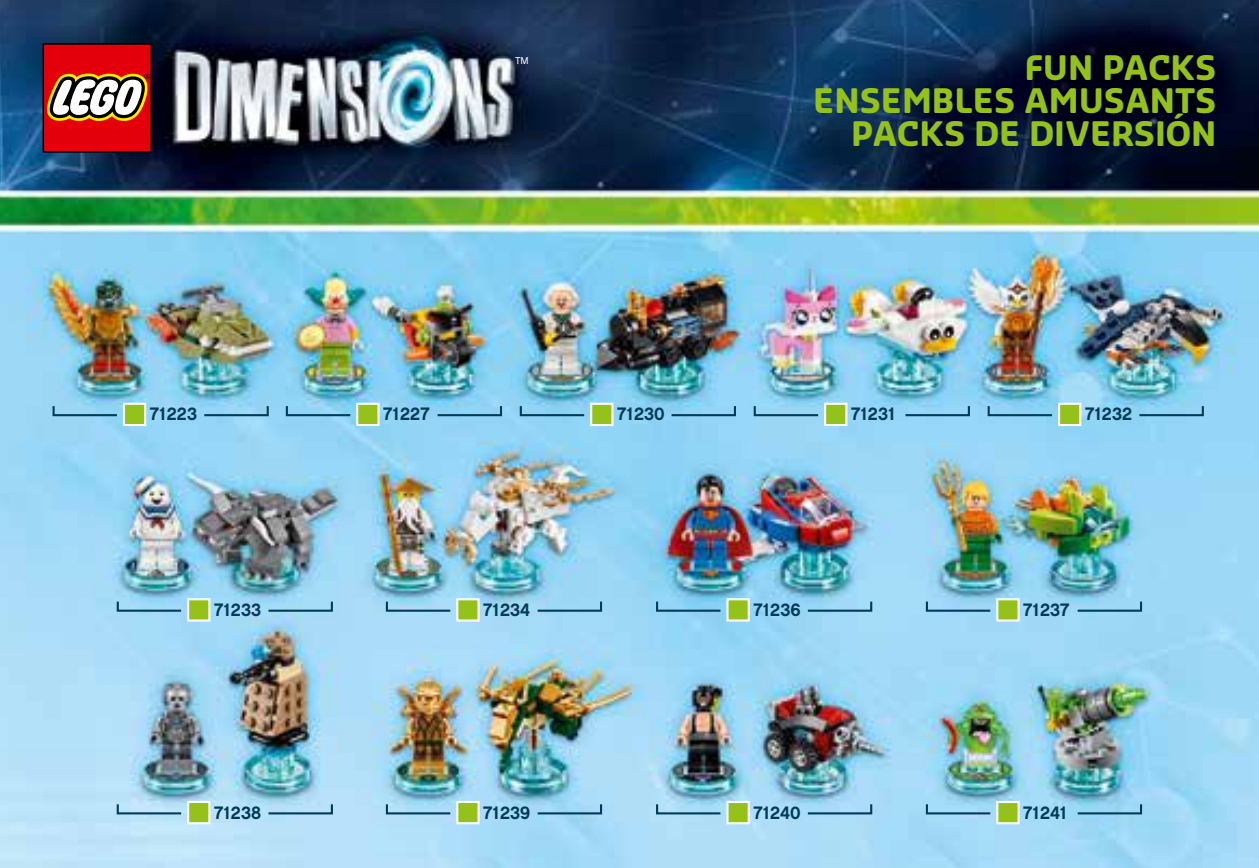
<style>
.page{position:relative;width:1259px;height:868px;background:#fff}
.page>*{position:absolute;margin:0;border:0;box-sizing:border-box;transform-origin:0 0}
.t1{font:700 33px/33px "Sansa Soft Std";color:#94c11a;text-align:right}
.t2{font:700 18px "LEGO Chalet 60";color:#003b57}
.t3{font:9.9px "LEGO Chalet 60";color:#fff}
</style>
<div class="page">
<img style="left:0;top:0;width:1259px;height:867px">
<svg style="left:43px;top:43px;width:109px;height:110px"></svg>
<svg style="left:202px;top:404px;width:68px;height:13px"></svg>
<svg style="left:51px;top:401px;width:96px;height:26px;background:#93cbcb"></svg>
<svg style="left:435px;top:404px;width:68px;height:13px"></svg>
<svg style="left:285px;top:401px;width:95px;height:26px;background:#8fcacb"></svg>
<svg style="left:669px;top:404px;width:68px;height:13px"></svg>
<svg style="left:519px;top:401px;width:95px;height:26px;background:#8ec9cb"></svg>
<svg style="left:903px;top:404px;width:68px;height:13px"></svg>
<svg style="left:752px;top:401px;width:96px;height:26px;background:#95cccb"></svg>
<svg style="left:1137px;top:404px;width:68px;height:13px"></svg>
<svg style="left:986px;top:401px;width:96px;height:26px;background:#8ecacc"></svg>
<svg style="left:266px;top:802px;width:68px;height:13px"></svg>
<svg style="left:116px;top:799px;width:95px;height:26px;background:#aed5ce"></svg>
<svg style="left:266px;top:599px;width:68px;height:13px"></svg>
<svg style="left:116px;top:597px;width:95px;height:25px;background:#9bcdcb"></svg>
<svg style="left:535px;top:802px;width:68px;height:13px"></svg>
<svg style="left:385px;top:799px;width:95px;height:26px;background:#a3d1cc"></svg>
<svg style="left:535px;top:599px;width:68px;height:13px"></svg>
<svg style="left:385px;top:597px;width:95px;height:25px;background:#9ececb"></svg>
<svg style="left:805px;top:802px;width:68px;height:13px"></svg>
<svg style="left:655px;top:799px;width:96px;height:26px;background:#a3d1cb"></svg>
<svg style="left:805px;top:599px;width:68px;height:13px"></svg>
<svg style="left:655px;top:597px;width:96px;height:25px;background:#8dc9ca"></svg>
<svg style="left:1075px;top:802px;width:68px;height:13px"></svg>
<svg style="left:925px;top:799px;width:95px;height:26px;background:#9dcfcc"></svg>
<svg style="left:1075px;top:599px;width:68px;height:13px"></svg>
<svg style="left:925px;top:597px;width:95px;height:25px;background:#99cccb"></svg>
<p class="t3" style="left:515px;top:54px;width:15px">TM</p>
<h1 class="t1" style="left:813px;top:50px;width:405px">FUN PACKS<br>ENSEMBLES AMUSANTS<br>PACKS DE DIVERSIÓN</h1>
<p class="t2" style="left:150px;top:403px;width:49px">71223</p>
<p class="t2" style="left:383px;top:403px;width:48px">71227</p>
<p class="t2" style="left:617px;top:403px;width:49px">71230</p>
<p class="t2" style="left:851px;top:403px;width:46px">71231</p>
<p class="t2" style="left:1085px;top:403px;width:49px">71232</p>
<p class="t2" style="left:214px;top:598px;width:49px">71233</p>
<p class="t2" style="left:214px;top:801px;width:49px">71238</p>
<p class="t2" style="left:483px;top:598px;width:48px">71234</p>
<p class="t2" style="left:483px;top:801px;width:49px">71239</p>
<p class="t2" style="left:753px;top:598px;width:49px">71236</p>
<p class="t2" style="left:753px;top:801px;width:49px">71240</p>
<p class="t2" style="left:1023px;top:598px;width:48px">71237</p>
<p class="t2" style="left:1023px;top:801px;width:46px">71241</p>
</div>
